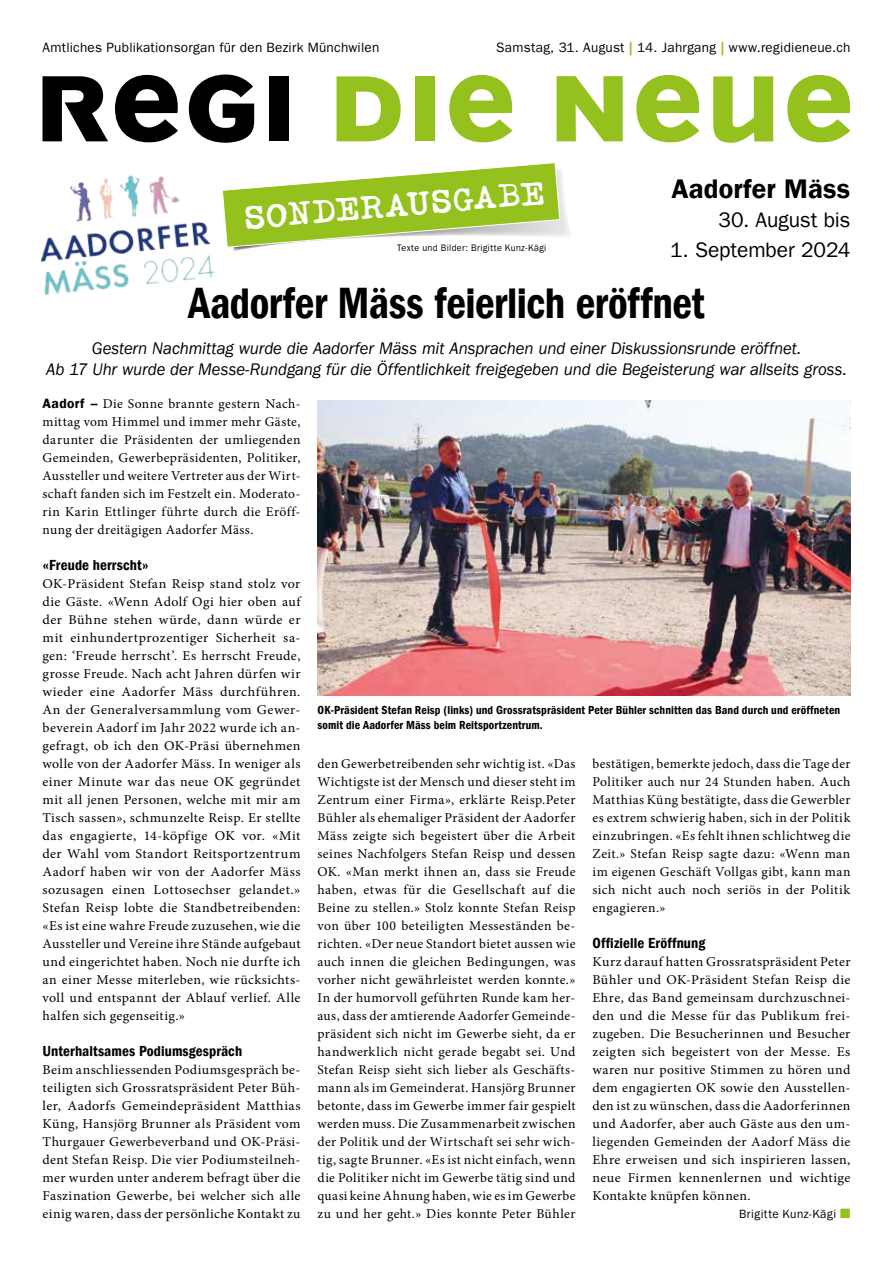
<style>
.page{position:relative;width:893px;height:1263px;background:#fff}
.page>*{position:absolute;margin:0;border:0;box-sizing:border-box;transform-origin:0 0}
.t1{font:45px "Franklin Gothic LT Pro Dm Cn";letter-spacing:-.01em;color:#000;scale:.95 1}
.t2{font:700 32.7px "Typeka";color:#fff}
.t3{font:27px "Franklin Gothic LT Pro Dm";letter-spacing:.01em;color:#000}
.t4{font:21px "Franklin Gothic LT Pro";letter-spacing:-.005em;color:#000}
.t5{font:italic 17.25px/21px "Franklin Gothic LT Pro";letter-spacing:-.005em;color:#000;text-align:center}
.t6{font:15px "Franklin Gothic LT Pro Dm Cn";letter-spacing:.005em;color:#000}
.t7{font:13.5px/18px "Minion Pro";letter-spacing:.025em;color:#000;text-align:justify}
.t8{font:13.5px/18px "Minion Pro";letter-spacing:.025em;color:#000;text-align:justify;scale:1.04 1}
.t9{font:13.5px "Franklin Gothic LT Pro";letter-spacing:.02em;color:#000}
.t10{font:12px/15px "Franklin Gothic LT Pro Dm Cn";letter-spacing:.01em;color:#000}
.t11{font:12px "Franklin Gothic LT Pro";letter-spacing:.035em;color:#000}
.t12{font:9.45px "Franklin Gothic LT Pro";letter-spacing:.04em;color:#000;scale:.95 1}
.s1{font-family:"Franklin Gothic LT Pro Dm";color:#95c11f}
.s2{font-family:"Franklin Gothic LT Pro Dm"}
.s3{color:#95c11f}
</style>
<div class="page">
<svg style="left:43px;top:76px;width:65px;height:65px"></svg>
<svg style="left:115px;top:75px;width:63px;height:67px"></svg>
<svg style="left:189px;top:75px;width:65px;height:68px"></svg>
<div style="left:269px;top:76px;width:19px;height:65px;background:#000"></div>
<svg style="left:337px;top:76px;width:64px;height:65px"></svg>
<div style="left:415px;top:76px;width:20px;height:65px;background:#95c11f"></div>
<svg style="left:449px;top:75px;width:63px;height:67px"></svg>
<svg style="left:557px;top:76px;width:66px;height:65px"></svg>
<svg style="left:636px;top:75px;width:63px;height:67px"></svg>
<svg style="left:713px;top:76px;width:60px;height:67px"></svg>
<svg style="left:787px;top:75px;width:63px;height:67px"></svg>
<img style="left:317px;top:401px;width:533px;height:295px">
<svg style="left:41px;top:162px;width:528px;height:133px"></svg>
<p class="t9" style="left:43px;top:39px;width:338px">Amtliches Publikationsorgan für den Bezirk Münchwilen</p>
<p class="t9" style="left:496px;top:39px;width:356px">Samstag, 31. August <span class="s1">|</span> 14. Jahrgang <span class="s1">|</span> www.regidieneue.ch</p>
<h2 class="t2" style="left:242px;top:197px;width:303px;rotate:-5deg">SONDERAUSGABE</h2>
<h3 class="t3" style="left:671px;top:173px;width:180px">Aadorfer Mäss</h3>
<h3 class="t4" style="left:718px;top:208px;width:134px">30. August bis</h3>
<p class="t12" style="left:397px;top:243px;width:158px">Texte und Bilder: Brigitte Kunz-Kägi</p>
<h3 class="t4" style="left:670px;top:238px;width:182px">1. September 2024</h3>
<h1 class="t1" style="left:188px;top:277px;width:545px">Aadorfer Mäss feierlich eröffnet</h1>
<p class="t5" style="left:46px;top:338px;width:802px">Gestern Nachmittag wurde die Aadorfer Mäss mit Ansprachen und einer Diskussionsrunde eröffnet.<br>Ab 17 Uhr wurde der Messe-Rundgang für die Öffentlichkeit freigegeben und die Begeisterung war allseits gross.</p>
<p class="t7" style="left:43px;top:395px;width:259px"><span class="s2">Aadorf –</span> Die Sonne brannte gestern Nach&shy;mittag vom Himmel und immer mehr Gäste, darunter die Präsidenten der umliegenden Gemeinden, Gewerbepräsidenten, Politiker, Aussteller und weitere Vertreter aus der Wirt&shy;schaft fanden sich im Festzelt ein. Moderato&shy;rin Karin Ettlinger führte durch die Eröff&shy;nung der dreitägigen Aadorfer Mäss.</p>
<p class="t6" style="left:43px;top:556px;width:108px">«Freude herrscht»</p>
<p class="t8" style="left:43px;top:575px;width:250px">OK-Präsident Stefan Reisp stand stolz vor die Gäste. «Wenn Adolf Ogi hier oben auf der Bühne stehen würde, dann würde er mit einhundertprozentiger Sicherheit sa&shy;gen: ‘Freude herrscht’. Es herrscht Freude, grosse Freude. Nach acht Jahren dürfen wir wieder eine Aadorfer Mäss durchführen.<br>An der Generalversammlung vom Gewer&shy;beverein Aadorf im Jahr 2022 wurde ich an&shy;gefragt, ob ich den OK-Präsi übernehmen wolle von der Aadorfer Mäss. In weniger als einer Minute war das neue OK gegründet mit all jenen Personen, welche mit mir am Tisch sassen», schmunzelte Reisp. Er stellte das engagierte, 14-köpfige OK vor. «Mit der Wahl vom Standort Reitsportzentrum Aadorf haben wir von der Aadorfer Mäss sozusagen einen Lottosechser gelandet.» Stefan Reisp lobte die Standbetreibenden: «Es ist eine wahre Freude zuzusehen, wie die Aussteller und Vereine ihre Stände aufgebaut und eingerichtet haben. Noch nie durfte ich an einer Messe miterleben, wie rücksichts&shy;voll und entspannt der Ablauf verlief. Alle halfen sich gegenseitig.»</p>
<p class="t6" style="left:43px;top:1042px;width:201px">Unterhaltsames Podiumsgespräch</p>
<p class="t7" style="left:43px;top:1061px;width:259px">Beim anschliessenden Podiumsgespräch be&shy;teiligten sich Grossratspräsident Peter Büh&shy;ler, Aadorfs Gemeindepräsident Matthias Küng, Hansjörg Brunner als Präsident vom Thurgauer Gewerbeverband und OK-Präsi&shy;dent Stefan Reisp. Die vier Podiumsteilneh&shy;mer wurden unter anderem befragt über die Faszination Gewerbe, bei welcher sich alle einig waren, dass der persönliche Kontakt zu</p>
<p class="t10" style="left:318px;top:702px;width:524px">OK-Präsident Stefan Reisp (links) und Grossratspräsident Peter Bühler schnitten das Band durch und eröffneten somit die Aadorfer Mäss beim Reitsportzentrum.</p>
<p class="t7" style="left:317px;top:755px;width:259px">den Gewerbetreibenden sehr wichtig ist. «Das Wichtigste ist der Mensch und dieser steht im Zentrum einer Firma», erklärte Reisp.Peter Bühler als ehemaliger Präsident der Aadorfer Mäss zeigte sich begeistert über die Arbeit seines Nachfolgers Stefan Reisp und dessen OK. «Man merkt ihnen an, dass sie Freude haben, etwas für die Gesellschaft auf die Beine zu stellen.» Stolz konnte Stefan Reisp von über 100 beteiligten Messeständen be&shy;richten. «Der neue Standort bietet aussen wie auch innen die gleichen Bedingungen, was vorher nicht gewährleistet werden konnte.» In der humorvoll geführten Runde kam her&shy;aus, dass der amtierende Aadorfer Gemeinde&shy;präsident sich nicht im Gewerbe sieht, da er handwerklich nicht gerade begabt sei. Und Stefan Reisp sieht sich lieber als Geschäfts&shy;mann als im Gemeinderat. Hansjörg Brunner betonte, dass im Gewerbe immer fair gespielt werden muss. Die Zusammenarbeit zwischen der Politik und der Wirtschaft sei sehr wich&shy;tig, sagte Brunner. «Es ist nicht einfach, wenn die Politiker nicht im Gewerbe tätig sind und quasi keine Ahnung haben, wie es im Gewerbe zu und her geht.» Dies konnte Peter Bühler</p>
<p class="t7" style="left:592px;top:755px;width:259px">bestätigen, bemerkte jedoch, dass die Tage der Politiker auch nur 24 Stunden haben. Auch Matthias Küng bestätigte, dass die Gewerbler es extrem schwierig haben, sich in der Politik einzubringen. «Es fehlt ihnen schlichtweg die Zeit.» Stefan Reisp sagte dazu: «Wenn man im eigenen Geschäft Vollgas gibt, kann man sich nicht auch noch seriös in der Politik engagieren.»</p>
<p class="t6" style="left:592px;top:934px;width:114px">Offizielle Eröffnung</p>
<p class="t7" style="left:592px;top:953px;width:259px">Kurz darauf hatten Grossratspräsident Peter Bühler und OK-Präsident Stefan Reisp die Ehre, das Band gemeinsam durchzuschnei&shy;den und die Messe für das Publikum frei&shy;zugeben. Die Besucherinnen und Besucher zeigten sich begeistert von der Messe. Es waren nur positive Stimmen zu hören und dem engagierten OK sowie den Ausstellen&shy;den ist zu wünschen, dass die Aadorferinnen und Aadorfer, aber auch Gäste aus den um&shy;liegenden Gemeinden der Aadorf Mäss die Ehre erweisen und sich inspirieren lassen, neue Firmen kennenlernen und wichtige Kontakte knüpfen können.</p>
<p class="t11" style="left:739px;top:1207px;width:113px">Brigitte Kunz-Kägi <span class="s3">■</span></p>
</div>
